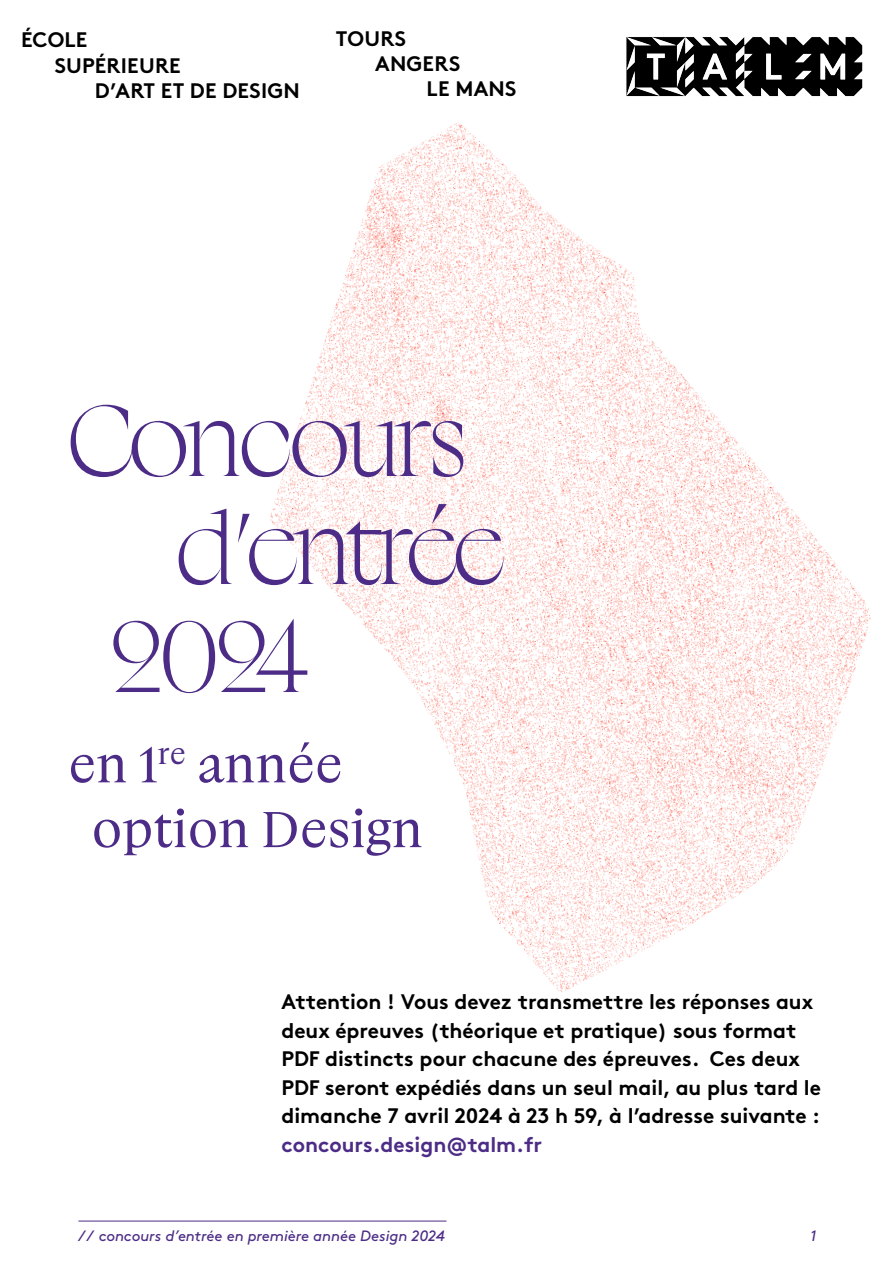
<style>
.page{position:relative;width:893px;height:1263px;background:#fff}
.page>*{position:absolute;margin:0;border:0;box-sizing:border-box;transform-origin:0 0}
.t1{font:108px "Boogy Brut Poster White";color:#4c2c86}
.t2{font:54px "Boogy Brut";color:#4c2c86}
.t3{font:700 21px/28.5px "Brown Std";color:#000}
.t4{font:italic 15px "Brown Std";letter-spacing:-.005em;color:#4c2c86}
.s1{color:#4c2c86}
</style>
<div class="page">
<hr style="left:78px;top:1220px;width:368px;height:1px;background:#4c2c86">
<img style="left:626px;top:37px;width:237px;height:60px">
<img style="left:270px;top:122px;width:601px;height:871px">
<p class="t3" style="left:21px;top:26px;width:68px">ÉCOLE</p>
<p class="t3" style="left:55px;top:51px;width:128px">SUPÉRIEURE</p>
<p class="t3" style="left:95px;top:76px;width:207px">D’ART ET DE DESIGN</p>
<p class="t3" style="left:336px;top:24px;width:72px">TOURS</p>
<p class="t3" style="left:375px;top:49px;width:87px">ANGERS</p>
<p class="t3" style="left:427px;top:74px;width:91px">LE MANS</p>
<p class="t1" style="left:68px;top:375px;width:398px">Concours</p>
<p class="t1" style="left:176px;top:483px;width:328px">d’entrée</p>
<p class="t1" style="left:112px;top:591px;width:196px">2024</p>
<p class="t2" style="left:68px;top:732px;width:276px">en 1<sup>re</sup> année</p>
<p class="t2" style="left:92px;top:797px;width:333px">option Design</p>
<p class="t3" style="left:281px;top:987px;width:541px">Attention ! Vous devez transmettre les réponses aux deux épreuves (théorique et pratique) sous format PDF distincts pour chacune des épreuves. Ces deux PDF seront expédiés dans un seul mail, au plus tard le dimanche 7 avril 2024 à 23 h 59, à l’adresse suivante : <span class="s1">concours.design@talm.fr</span></p>
<p class="t4" style="left:78px;top:1227px;width:369px">// concours d’entrée en première année Design 2024</p>
<p class="t4" style="left:810px;top:1227px;width:7px">1</p>
</div>
